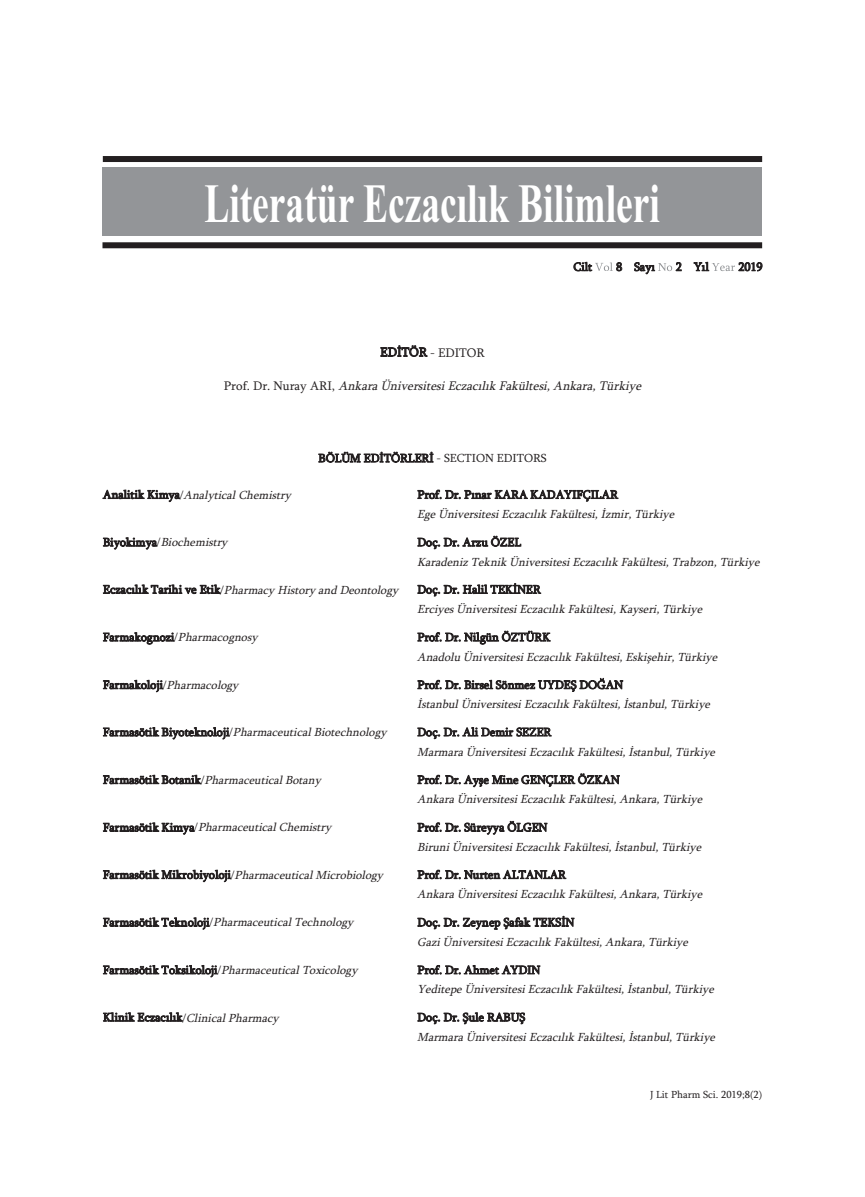
<style>
.page{position:relative;width:865px;height:1197px;background:#fff}
.page>*{position:absolute;margin:0;border:0;box-sizing:border-box;transform-origin:0 0}
.t1{font:700 55.35px "Times New Roman";color:#fff;scale:.68 1}
.t2{font:italic 12.75px "Sylfaen";color:#231f20}
.t3{font:12.75px "Sylfaen";color:#231f20}
.t4{font:italic 12px "Sylfaen";color:#231f20}
.t5{font:12px "Sylfaen";letter-spacing:-.005em;color:#231f20}
.t6{font:10.5px "Sylfaen";color:#231f20}
.s1{font-style:normal}
.s2{font-style:italic}
</style>
<div class="page">
<div style="left:102px;top:167px;width:660px;height:69px;background:#939598"></div>
<div style="left:103px;top:156px;width:659px;height:6px;background:#231f20"></div>
<div style="left:102px;top:242px;width:660px;height:6px;background:#231f20"></div>
<svg style="left:595px;top:262px;width:18px;height:9px"></svg>
<svg style="left:658px;top:263px;width:14px;height:8px"></svg>
<svg style="left:712px;top:263px;width:23px;height:8px"></svg>
<h1 class="t1" style="left:204px;top:170px;width:671px">Literatür Eczacılık Bilimleri</h1>
<p class="t5" style="left:573px;top:259px;width:20px">Cilt</p>
<p class="t5" style="left:616px;top:259px;width:40px">8 Sayı</p>
<p class="t5" style="left:676px;top:259px;width:35px">2 Yıl</p>
<p class="t5" style="left:738px;top:259px;width:25px">2019</p>
<p class="t3" style="left:380px;top:345px;width:106px">EDİTÖR - EDITOR</p>
<p class="t2" style="left:224px;top:378px;width:422px"><span class="s1">P r o f . D r . N u r a y A R I ,</span> Ankara Üniversitesi Eczacılık Fakültesi, Ankara, Türkiye</p>
<p class="t5" style="left:318px;top:451px;width:230px">BÖLÜM EDİTÖRLERİ - SECTION EDITORS</p>
<p class="t4" style="left:103px;top:487px;width:193px"><span class="s1">A n a l i t i k K i m y a /</span> Analytical Chemistry</p>
<p class="t5" style="left:417px;top:487px;width:202px">Prof. Dr. Pınar KARA KADAYIFÇILAR</p>
<p class="t4" style="left:417px;top:507px;width:262px">Ege Üniversitesi Eczacılık Fakültesi, İzmir, Türkiye</p>
<p class="t4" style="left:103px;top:535px;width:129px"><span class="s1">B i y o k i m y a/</span> Biochemistry</p>
<p class="t5" style="left:417px;top:535px;width:105px">Doç. Dr. Arzu ÖZEL</p>
<p class="t4" style="left:417px;top:554px;width:347px">Karadeniz Teknik Üniversitesi Eczacılık Fakültesi, Trabzon, Türkiye</p>
<p class="t4" style="left:103px;top:582px;width:300px"><span class="s1">E c z a c ı l ı k T a r i h i v e E t i k/</span> Pharmacy History and Deontology</p>
<p class="t5" style="left:417px;top:582px;width:125px">Doç. Dr. Halil TEKİNER</p>
<p class="t4" style="left:417px;top:602px;width:290px">Erciyes Üniversitesi Eczacılık Fakültesi, Kayseri, Türkiye</p>
<p class="t5" style="left:103px;top:630px;width:159px">Farmakognozi/<span class="s2">Pharmacognosy</span></p>
<p class="t5" style="left:417px;top:630px;width:134px">Prof. Dr. Nilgün ÖZTÜRK</p>
<p class="t4" style="left:417px;top:649px;width:305px">Anadolu Üniversitesi Eczacılık Fakültesi, Eskişehir, Türkiye</p>
<p class="t5" style="left:103px;top:677px;width:140px">Farmakoloji/<span class="s2">Pharmacology</span></p>
<p class="t5" style="left:417px;top:677px;width:207px">Prof. Dr. Birsel Sönmez UYDEŞ DOĞAN</p>
<p class="t4" style="left:417px;top:697px;width:298px">İstanbul Üniversitesi Eczacılık Fakültesi, İstanbul, Türkiye</p>
<p class="t4" style="left:103px;top:725px;width:288px"><span class="s1">F a r m a s ö t i k B i y o t e k n o l o j i/</span> Pharmaceutical Biotechnology</p>
<p class="t5" style="left:417px;top:724px;width:135px">Doç. Dr. Ali Demir SEZER</p>
<p class="t4" style="left:417px;top:744px;width:303px">Marmara Üniversitesi Eczacılık Fakültesi, İstanbul, Türkiye</p>
<p class="t4" style="left:103px;top:772px;width:223px"><span class="s1">Far mas öti k B ot anik/</span>Pharmaceutical Botany</p>
<p class="t5" style="left:417px;top:772px;width:204px">Prof. Dr. Ayşe Mine GENÇLER ÖZKAN</p>
<p class="t4" style="left:417px;top:792px;width:290px">Ankara Üniversitesi Eczacılık Fakültesi, Ankara, Türkiye</p>
<p class="t4" style="left:103px;top:820px;width:233px"><span class="s1">F a r m a s ö t i k K i m y a/</span> Pharmaceutical Chemistry</p>
<p class="t5" style="left:417px;top:820px;width:131px">Prof. Dr. Süreyya ÖLGEN</p>
<p class="t4" style="left:417px;top:839px;width:289px">Biruni Üniversitesi Eczacılık Fakültesi, İstanbul, Türkiye</p>
<p class="t4" style="left:103px;top:867px;width:285px"><span class="s1">Far mas öti k Mikr ob iyo loji/</span>Pharmaceutical Microbiology</p>
<p class="t5" style="left:417px;top:867px;width:150px">Prof. Dr. Nurten ALTANLAR</p>
<p class="t4" style="left:417px;top:887px;width:290px">Ankara Üniversitesi Eczacılık Fakültesi, Ankara, Türkiye</p>
<p class="t4" style="left:103px;top:915px;width:255px"><span class="s1">F a r m a s ö t i k T e k n o l o j i /</span> Pharmaceutical Technology</p>
<p class="t5" style="left:417px;top:915px;width:158px">Doç. Dr. Zeynep Şafak TEKSİN</p>
<p class="t4" style="left:417px;top:934px;width:275px">Gazi Üniversitesi Eczacılık Fakültesi, Ankara, Türkiye</p>
<p class="t4" style="left:103px;top:962px;width:259px"><span class="s1">Far mas öti k T oksi koloji/</span>Pharmaceutical Toxicology</p>
<p class="t5" style="left:417px;top:962px;width:124px">Prof. Dr. Ahmet AYDIN</p>
<p class="t4" style="left:417px;top:982px;width:301px">Yeditepe Üniversitesi Eczacılık Fakültesi, İstanbul, Türkiye</p>
<p class="t5" style="left:103px;top:1009px;width:180px">Klinik Eczacılık/<span class="s2">ClinicalPharmacy</span></p>
<p class="t5" style="left:417px;top:1009px;width:109px">Doç. Dr. Şule RABUŞ</p>
<p class="t4" style="left:417px;top:1029px;width:303px">Marmara Üniversitesi Eczacılık Fakültesi, İstanbul, Türkiye</p>
<p class="t6" style="left:650px;top:1087px;width:113px">J Lit Pharm Sci. 2019;8(2)</p>
</div>
